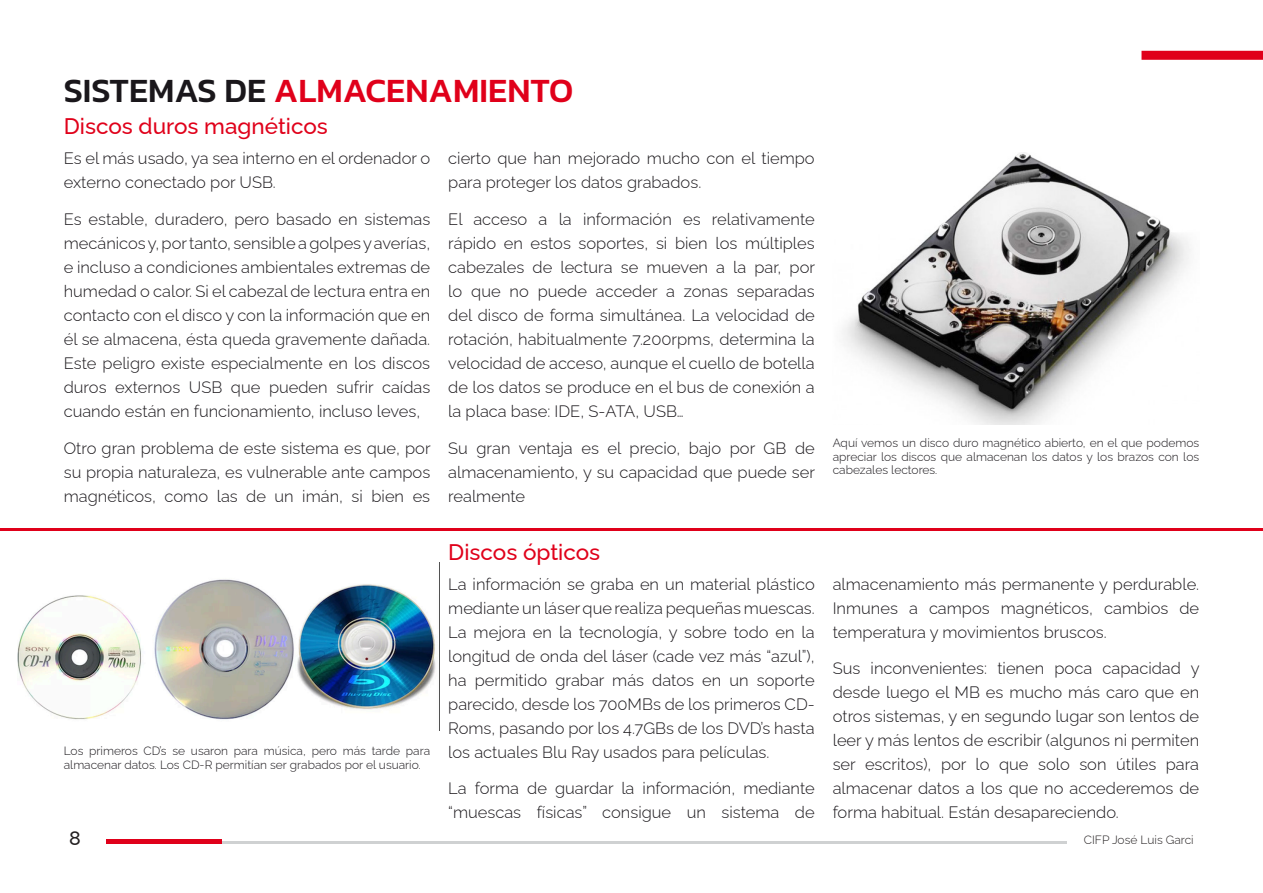
<style>
.page{position:relative;width:1263px;height:893px;background:#fff}
.page>*{position:absolute;margin:0;border:0;box-sizing:border-box;transform-origin:0 0}
.Título_principal{font:500 34.5px "Kanit";color:#e0001a}
.Título_párrafo{font:500 22.5px "Raleway";color:#e0001a}
.t1{font:500 19.5px "Raleway";color:#231f20}
.Parrafo_light{font:300 16.5px/24px "Raleway";color:#1a171b;text-align:justify}
.Pie_de_foto{font:300 12px/13.5px "Raleway";color:#1a171b;text-align:justify}
.t2{font:300 12px "Raleway";color:#231f20}
.s1{color:#1a171b}
</style>
<div class="page">
<hr style="left:0;top:528px;width:1263px;height:2px;background:#e0001a">
<hr style="left:221px;top:842px;width:846px;height:2px;background:#cfd1d2">
<div style="left:106px;top:839px;width:115px;height:5px;background:#e0001a"></div>
<div style="left:1141px;top:51px;width:122px;height:9px;background:#e0001a"></div>
<img style="left:842px;top:153px;width:349px;height:272px">
<img style="left:18px;top:579px;width:418px;height:141px">
<p class="Título_principal" style="left:64px;top:64px;width:511px"><span class="s1">SISTEMAS DE</span> ALMACENAMIENTO</p>
<p class="Título_párrafo" style="left:64px;top:108px;width:266px">Discos duros magnéticos</p>
<p class="Parrafo_light" style="left:64px;top:145px;width:368px">Es el más usado, ya sea interno en el ordenador o externo conectado por USB.</p>
<p class="Parrafo_light" style="left:64px;top:205px;width:368px">Es estable, duradero, pero basado en sistemas mecánicos y, por tanto, sensible a golpes y averías, e incluso a condiciones ambientales extremas de humedad o calor. Si el cabezal de lectura entra en contacto con el disco y con la información que en él se almacena, ésta queda gravemente dañada.<br>Este peligro existe especialmente en los discos duros externos USB que pueden sufrir caídas cuando están en funcionamiento, incluso leves,</p>
<p class="Parrafo_light" style="left:64px;top:434px;width:368px">Otro gran problema de este sistema es que, por su propia naturaleza, es vulnerable ante campos magnéticos, como las de un imán, si bien es</p>
<p class="Pie_de_foto" style="left:64px;top:743px;width:368px">Los primeros CD’s se usaron para música, pero más tarde para almacenar datos. Los CD-R permitían ser grabados por el usuario.</p>
<p class="t1" style="left:69px;top:823px;width:13px">8</p>
<p class="Parrafo_light" style="left:448px;top:145px;width:368px">cierto que han mejorado mucho con el tiempo para proteger los datos grabados.</p>
<p class="Parrafo_light" style="left:448px;top:205px;width:368px">El acceso a la información es relativamente rápido en estos soportes, si bien los múltiples cabezales de lectura se mueven a la par, por lo que no puede acceder a zonas separadas del disco de forma simultánea. La velocidad de rotación, habitualmente 7.200rpms, determina la velocidad de acceso, aunque el cuello de botella de los datos se produce en el bus de conexión a la placa base: IDE, S-ATA, USB…</p>
<p class="Parrafo_light" style="left:448px;top:434px;width:368px">Su gran ventaja es el precio, bajo por GB de almacenamiento, y su capacidad que puede ser realmente</p>
<p class="Título_párrafo" style="left:448px;top:534px;width:153px">Discos ópticos</p>
<p class="Parrafo_light" style="left:448px;top:570px;width:368px">La información se graba en un material plástico mediante un láser que realiza pequeñas muescas.<br>La mejora en la tecnología, y sobre todo en la longitud de onda del láser (cade vez más “azul”), ha permitido grabar más datos en un soporte parecido, desde los 700MBs de los primeros CD-Roms, pasando por los 4.7GBs de los DVD’s hasta los actuales Blu Ray usados para películas.</p>
<p class="Parrafo_light" style="left:448px;top:775px;width:368px">La forma de guardar la información, mediante “muescas físicas” consigue un sistema de</p>
<p class="Pie_de_foto" style="left:833px;top:435px;width:368px">Aquí vemos un disco duro magnético abierto, en el que podemos apreciar los discos que almacenan los datos y los brazos con los cabezales lectores.</p>
<p class="Parrafo_light" style="left:833px;top:570px;width:368px">almacenamiento más permanente y perdurable.<br>Inmunes a campos magnéticos, cambios de temperatura y movimientos bruscos.</p>
<p class="Parrafo_light" style="left:833px;top:655px;width:368px">Sus inconvenientes: tienen poca capacidad y desde luego el MB es mucho más caro que en otros sistemas, y en segundo lugar son lentos de leer y más lentos de escribir (algunos ni permiten ser escritos), por lo que solo son útiles para almacenar datos a los que no accederemos de forma habitual. Están desapareciendo.</p>
<p class="t2" style="left:1084px;top:830px;width:111px">CIFP José Luis Garci</p>
</div>
